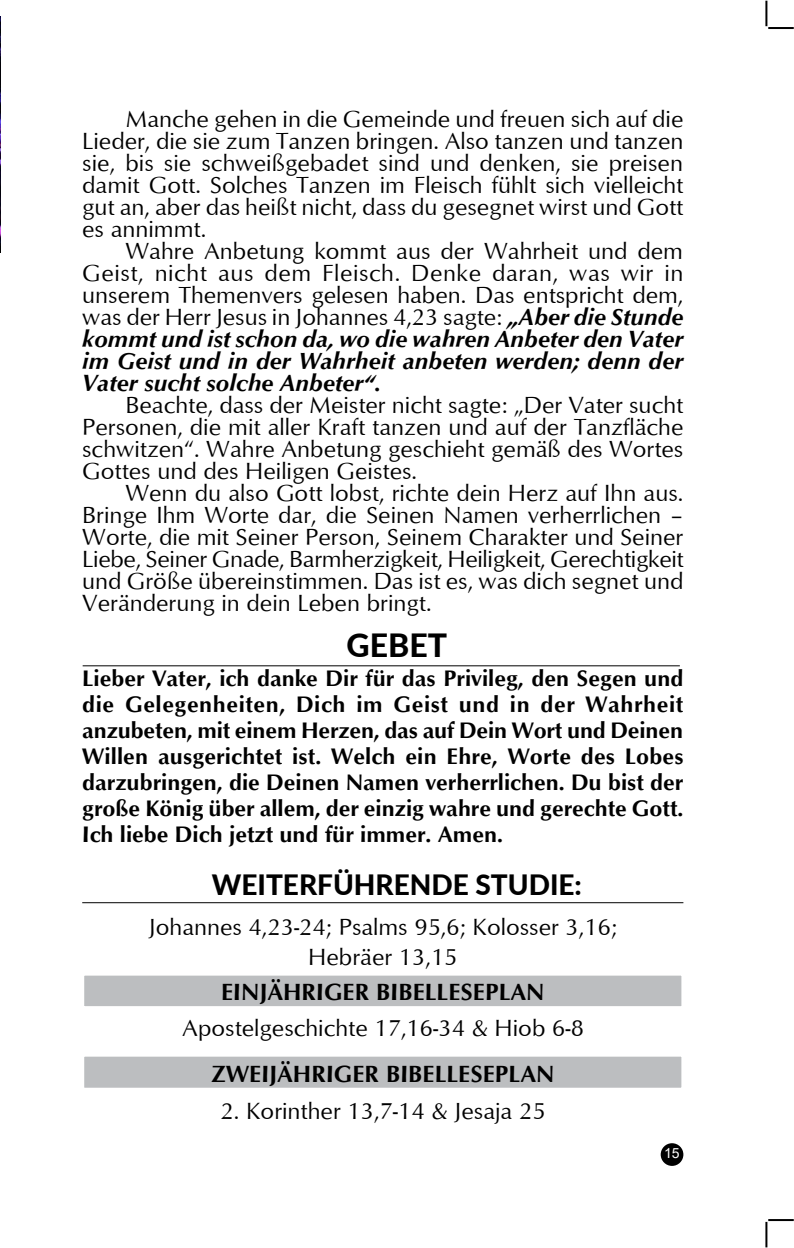
<style>
.page{position:relative;width:794px;height:1248px;background:#fff}
.page>*{position:absolute;margin:0;border:0;box-sizing:border-box;transform-origin:0 0}
.t1{font:900 32px "Lato";color:#000}
.t2{font:900 28px "Lato";color:#000}
.t3{font:24px/22px "Optimum";color:#000;text-align:justify}
.t4{font:700 24px "Optimum";color:#000}
.t5{font:700 23px/26px "Optimum";color:#000;text-align:justify}
.t6{font:14px "Arial";color:#fff}
.s1{font-weight:700;font-style:italic}
</style>
<div class="page">
<div style="left:660px;top:1143px;width:23px;height:22px;background:#000;border-radius:50%"></div>
<hr style="left:768px;top:27px;width:25px;height:2px;background:#000">
<hr style="left:765px;top:1px;width:2px;height:25px;background:#000">
<hr style="left:768px;top:1218px;width:25px;height:2px;background:#000">
<hr style="left:765px;top:1221px;width:2px;height:26px;background:#000">
<div style="left:82px;top:973px;width:601px;height:35px;background:#bcbec0;border:2px solid #fff"></div>
<div style="left:82px;top:1054px;width:601px;height:35px;background:#bcbec0;border:2px solid #fff"></div>
<hr style="left:82px;top:902px;width:601px;height:1px;background:#000">
<hr style="left:83px;top:665px;width:597px;height:1px;background:#000">
<img style="left:0;top:16px;width:1px;height:237px">
<p class="t3" style="left:82px;top:107px;width:602px;text-indent:43px">Manche gehen in die Gemeinde und freuen sich auf die Lieder, die sie zum Tanzen bringen. Also tanzen und tanzen sie, bis sie schweißgebadet sind und denken, sie preisen damit Gott. Solches Tanzen im Fleisch fühlt sich vielleicht gut an, aber das heißt nicht, dass du gesegnet wirst und Gott es annimmt.</p>
<p class="t3" style="left:82px;top:239px;width:603px;text-indent:43px">Wahre Anbetung kommt aus der Wahrheit und dem Geist, nicht aus dem Fleisch. Denke daran, was wir in unserem Themenvers gelesen haben. Das entspricht dem, was der Herr Jesus in Johannes 4,23 sagte: <span class="s1">„Aber die Stunde kommt und ist schon da, wo die wahren Anbeter den Vater im Geist und in der Wahrheit anbeten werden; denn der Vater sucht solche Anbeter“.</span></p>
<p class="t3" style="left:82px;top:393px;width:603px;text-indent:43px">Beachte, dass der Meister nicht sagte: „Der Vater sucht Personen, die mit aller Kraft tanzen und auf der Tanzfläche schwitzen“. Wahre Anbetung geschieht gemäß des Wortes Gottes und des Heiligen Geistes.</p>
<p class="t3" style="left:82px;top:481px;width:603px;text-indent:43px">Wenn du also Gott lobst, richte dein Herz auf Ihn aus.<br>Bringe Ihm Worte dar, die Seinen Namen verherrlichen – Worte, die mit Seiner Person, Seinem Charakter und Seiner Liebe, Seiner Gnade, Barmherzigkeit, Heiligkeit, Gerechtigkeit und Größe übereinstimmen. Das ist es, was dich segnet und Veränderung in dein Leben bringt.</p>
<h1 class="t1" style="left:347px;top:622px;width:102px">GEBET</h1>
<p class="t5" style="left:82px;top:665px;width:603px">Lieber Vater, ich danke Dir für das Privileg, den Segen und die Gelegenheiten, Dich im Geist und in der Wahrheit anzubeten, mit einem Herzen, das auf Dein Wort und Deinen Willen ausgerichtet ist. Welch ein Ehre, Worte des Lobes darzubringen, die Deinen Namen verherrlichen. Du bist der große König über allem, der einzig wahre und gerechte Gott.<br>Ich liebe Dich jetzt und für immer. Amen.</p>
<p class="t2" style="left:212px;top:863px;width:371px">WEITERFÜHRENDE STUDIE:</p>
<p class="t3" style="left:149px;top:910px;width:470px;line-height:30px;text-align:center">Johannes 4,23-24; Psalms 95,6; Kolosser 3,16;<br>Hebräer 13,15</p>
<p class="t4" style="left:221px;top:978px;width:325px">EINJÄHRIGER BIBELLESEPLAN</p>
<p class="t3" style="left:182px;top:1015px;width:403px">Apostelgeschichte 17,16-34 &amp; Hiob 6-8</p>
<p class="t4" style="left:211px;top:1059px;width:344px">ZWEIJÄHRIGER BIBELLESEPLAN</p>
<p class="t3" style="left:221px;top:1098px;width:326px">2. Korinther 13,7-14 &amp; Jesaja 25</p>
<p class="t6" style="left:664px;top:1143px;width:17px">15</p>
</div>
